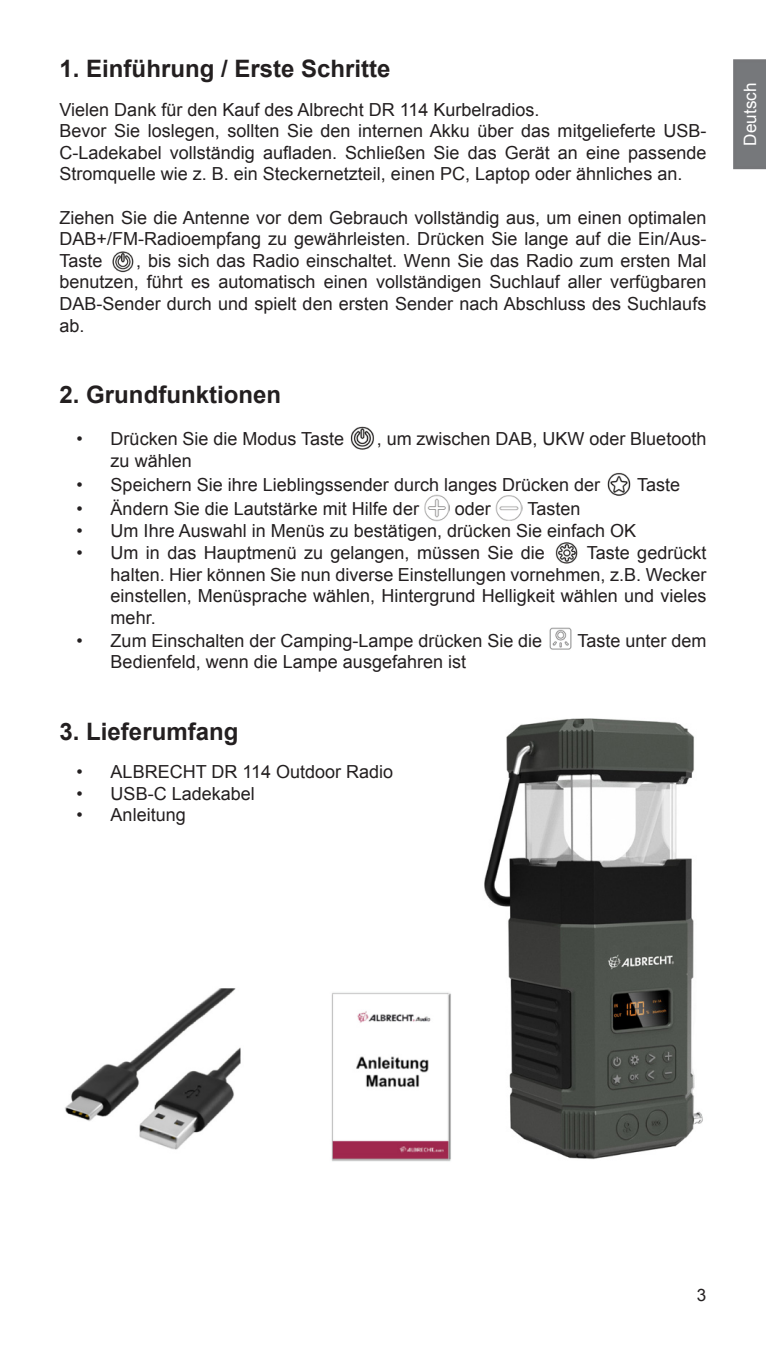
<style>
.page{position:relative;width:766px;height:1361px;background:#fff}
.page>*{position:absolute;margin:0;border:0;box-sizing:border-box;transform-origin:0 0}
.t1{font:700 24px "Arial";color:#231f20}
.Standardtext{font:18px/21.6px "Arial";color:#231f20;text-align:justify}
.t2{font:17.1px "Arial";color:#fff}
.t3{font:17.1px "Arial";color:#231f20}
</style>
<div class="page">
<div style="left:733px;top:59px;width:32px;height:110px;background:#76787b"></div>
<img style="left:112px;top:251px;width:22px;height:22px">
<img style="left:350px;top:426px;width:24px;height:24px">
<img style="left:607px;top:472px;width:24px;height:24px">
<img style="left:424px;top:495px;width:25px;height:26px">
<img style="left:496px;top:495px;width:26px;height:26px">
<img style="left:555px;top:542px;width:23px;height:22px">
<img style="left:549px;top:627px;width:23px;height:23px">
<img style="left:484px;top:718px;width:219px;height:442px">
<img style="left:65px;top:988px;width:386px;height:174px">
<p class="t1" style="left:60px;top:53px;width:332px">1. Einführung / Erste Schritte</p>
<p class="Standardtext" style="left:60px;top:99px;width:481px">Vielen Dank für den Kauf des Albrecht DR 114 Kurbelradios.</p>
<p class="Standardtext" style="left:60px;top:120px;width:648px">Bevor Sie loslegen, sollten Sie den internen Akku über das mitgelieferte USB-C-Ladekabel vollständig aufladen. Schließen Sie das Gerät an eine passende Stromquelle wie z. B. ein Steckernetzteil, einen PC, Laptop oder ähnliches an.</p>
<p class="Standardtext" style="left:60px;top:207px;width:648px">Ziehen Sie die Antenne vor dem Gebrauch vollständig aus, um einen optimalen DAB+/FM-Radioempfang zu gewährleisten. Drücken Sie lange auf die Ein/Aus-Taste</p>
<p class="Standardtext" style="left:60px;top:250px;width:648px;text-indent:77px">, bis sich das Radio einschaltet. Wenn Sie das Radio zum ersten Mal benutzen, führt es automatisch einen vollständigen Suchlauf aller verfügbaren DAB-Sender durch und spielt den ersten Sender nach Abschluss des Suchlaufs ab.</p>
<p class="t1" style="left:60px;top:379px;width:223px">2. Grundfunktionen</p>
<p class="Standardtext" style="left:77px;top:428px;width:269px">• Drücken Sie die Modus Taste</p>
<p class="Standardtext" style="left:376px;top:428px;width:331px">, um zwischen DAB, UKW oder Bluetooth</p>
<p class="Standardtext" style="left:111px;top:450px;width:83px">zu wählen</p>
<p class="Standardtext" style="left:77px;top:474px;width:525px">• Speichern Sie ihre Lieblingssender durch langes Drücken der</p>
<p class="Standardtext" style="left:637px;top:474px;width:45px">Taste</p>
<p class="Standardtext" style="left:77px;top:498px;width:344px">• Ändern Sie die Lautstärke mit Hilfe der</p>
<p class="Standardtext" style="left:455px;top:498px;width:38px">oder</p>
<p class="Standardtext" style="left:527px;top:498px;width:55px">Tasten</p>
<p class="Standardtext" style="left:77px;top:520px;width:561px">• Um Ihre Auswahl in Menüs zu bestätigen, drücken Sie einfach OK</p>
<p class="Standardtext" style="left:77px;top:542px;width:469px">• Um in das Hauptmenü zu gelangen, müssen Sie die</p>
<p class="Standardtext" style="left:111px;top:542px;width:597px;text-indent:476px">Taste gedrückt halten. Hier können Sie nun diverse Einstellungen vornehmen, z.B. Wecker einstellen, Menüsprache wählen, Hintergrund Helligkeit wählen und vieles mehr.</p>
<p class="Standardtext" style="left:77px;top:630px;width:467px">• Zum Einschalten der Camping-Lampe drücken Sie die</p>
<p class="Standardtext" style="left:577px;top:630px;width:130px">Taste unter dem</p>
<p class="Standardtext" style="left:111px;top:651px;width:357px">Bedienfeld, wenn die Lampe ausgefahren ist</p>
<p class="t1" style="left:60px;top:715px;width:180px">3. Lieferumfang</p>
<p class="Standardtext" style="left:77px;top:761px;width:318px">• ALBRECHT DR 114 Outdoor Radio</p>
<p class="Standardtext" style="left:77px;top:783px;width:180px">• USB-C Ladekabel</p>
<p class="Standardtext" style="left:77px;top:804px;width:111px">• Anleitung</p>
<p class="t2" style="left:738px;top:146px;width:64px;rotate:-90deg">Deutsch</p>
<p class="t3" style="left:696px;top:1284px;width:11px">3</p>
</div>
